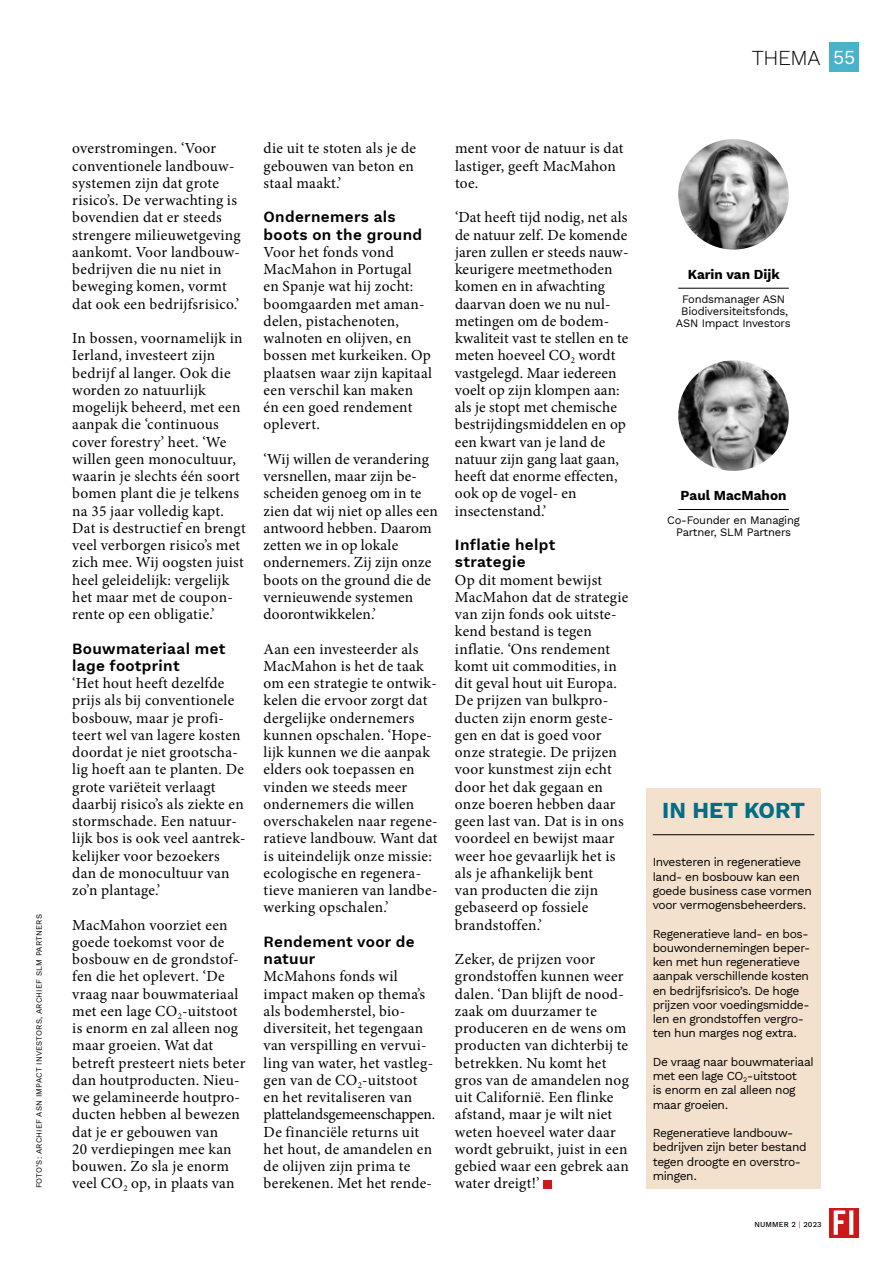
<style>
.page{position:relative;width:893px;height:1263px;background:#fff}
.page>*{position:absolute;margin:0;border:0;box-sizing:border-box;transform-origin:0 0}
.t1{font:700 22.5px "Work Sans";color:#006f86}
.t2{font:300 21px "Work Sans";letter-spacing:-.015em;color:#000}
.t3{font:15.3px/17.2px "Minion Pro";letter-spacing:.015em;color:#000}
.t4{font:600 15.3px/17.2px "Work Sans";letter-spacing:.02em;color:#000}
.t5{font:700 13.5px "Work Sans";color:#000}
.t6{font:12px/14.2px "Work Sans";letter-spacing:-.03em;color:#000}
.t7{font:11.25px/12px "Work Sans";letter-spacing:-.02em;color:#000;text-align:center}
.t8{font:7.95px "Work Sans";letter-spacing:.02em;color:#000}
.t9{font:500 7.5px "Work Sans";letter-spacing:.02em;color:#000}
.s1{font-weight:400;font-size:19.5px;color:#fff}
.s2{font-weight:400;color:#cd1719}
</style>
<div class="page">
<svg style="left:829px;top:1208px;width:30px;height:29px"></svg>
<svg style="left:834px;top:1210px;width:19px;height:25px"></svg>
<div style="left:543px;top:1180px;width:9px;height:8px;background:#cd1719"></div>
<div style="left:829px;top:43px;width:30px;height:29px;background:#4bb2cc"></div>
<img style="left:678px;top:360px;width:111px;height:111px;border-radius:55px">
<hr style="left:678px;top:509px;width:111px;height:1px;background:#000">
<div style="left:646px;top:788px;width:175px;height:400px;background:#f3e1ce"></div>
<hr style="left:653px;top:834px;width:161px;height:1px;background:#000">
<img style="left:678px;top:139px;width:111px;height:111px;border-radius:55px">
<hr style="left:678px;top:288px;width:111px;height:1px;background:#000">
<h2 class="t2" style="left:752px;top:42px;width:105px">THEMA <span class="s1">55</span></h2>
<p class="t8" style="left:33px;top:1188px;width:276px;rotate:-90deg">FOTO’S: ARCHIEF ASN IMPACT INVESTORS, ARCHIEF SLM PARTNERS</p>
<p class="t3" style="left:72px;top:140px;width:170px">overstromingen. ‘Voor conventionele landbouw&shy;systemen zijn dat grote risico’s. De verwachting is bovendien dat er steeds strengere milieuwetgeving aankomt. Voor landbouw&shy;bedrijven die nu niet in beweging komen, vormt dat ook een bedrijfsrisico.’</p>
<p class="t3" style="left:72px;top:330px;width:175px">In bossen, voornamelijk in<br>Ierland, investeert zijn bedrijf al langer. Ook die worden zo natuurlijk mogelijk beheerd, met een aanpak die ‘continuous cover forestry’ heet. ‘We willen geen monocultuur, waarin je slechts één soort bomen plant die je telkens na 35 jaar volledig kapt.<br>Dat is destructief en brengt veel verborgen risico’s met zich mee. Wij oogsten juist heel geleidelijk: vergelijk het maar met de coupon&shy;rente op een obligatie.’</p>
<p class="t4" style="left:72px;top:639px;width:155px">Bouwmateriaal met lage footprint</p>
<p class="t3" style="left:72px;top:675px;width:175px">‘Het hout heeft dezelfde prijs als bij conventionele bosbouw, maar je profi&shy;teert wel van lagere kosten doordat je niet grootscha&shy;lig hoeft aan te planten. De grote variëteit verlaagt daarbij risico’s als ziekte en stormschade. Een natuur&shy;lijk bos is ook veel aantrek&shy;kelijker voor bezoekers dan de monocultuur van zo’n plantage.’</p>
<p class="t3" style="left:72px;top:916px;width:175px">MacMahon voorziet een goede toekomst voor de bosbouw en de grondstof&shy;fen die het oplevert. ‘De vraag naar bouwmateriaal met een lage CO<sub>2</sub>-uitstoot is enorm en zal alleen nog maar groeien. Wat dat betreft presteert niets beter dan houtproducten. Nieu&shy;we gelamineerde houtpro&shy;ducten hebben al bewezen dat je er gebouwen van<br>20 verdiepingen mee kan bouwen. Zo sla je enorm veel CO<sub>2</sub> op, in plaats van</p>
<p class="t3" style="left:264px;top:140px;width:154px">die uit te stoten als je de gebouwen van beton en staal maakt.’</p>
<p class="t4" style="left:264px;top:208px;width:160px">Ondernemers als boots on the ground</p>
<p class="t3" style="left:264px;top:243px;width:170px">Voor het fonds vond<br>MacMahon in Portugal<br>en Spanje wat hij zocht: boomgaarden met aman&shy;delen, pistachenoten, walnoten en olijven, en bossen met kurkeiken. Op plaatsen waar zijn kapitaal een verschil kan maken én een goed rendement oplevert.</p>
<p class="t3" style="left:264px;top:450px;width:176px">‘Wij willen de verandering versnellen, maar zijn be&shy;scheiden genoeg om in te zien dat wij niet op alles een antwoord hebben. Daarom zetten we in op lokale ondernemers. Zij zijn onze boots on the ground die de vernieuwende systemen doorontwikkelen.’</p>
<p class="t3" style="left:264px;top:640px;width:176px">Aan een investeerder als<br>MacMahon is het de taak om een strategie te ontwik&shy;kelen die ervoor zorgt dat dergelijke ondernemers kunnen opschalen. ‘Hope&shy;lijk kunnen we die aanpak elders ook toepassen en vinden we steeds meer ondernemers die willen overschakelen naar regene&shy;ratieve landbouw. Want dat is uiteindelijk onze missie: ecologische en regenera&shy;tieve manieren van landbe&shy;werking opschalen.’</p>
<p class="t4" style="left:264px;top:932px;width:153px">Rendement voor de natuur</p>
<p class="t3" style="left:264px;top:968px;width:173px">McMahons fonds wil impact maken op thema’s als bodemherstel, bio&shy;diversiteit, het tegengaan van verspilling en vervui&shy;ling van water, het vastleg&shy;gen van de CO<sub>2</sub>-uitstoot en het revitaliseren van plattelandsgemeenschappen.<br>De financiële returns uit het hout, de amandelen en de olijven zijn prima te berekenen. Met het rende-</p>
<p class="t3" style="left:455px;top:140px;width:170px">ment voor de natuur is dat lastiger, geeft MacMahon toe.</p>
<p class="t3" style="left:455px;top:209px;width:175px">‘Dat heeft tijd nodig, net als de natuur zelf. De komende jaren zullen er steeds nauw&shy;keurigere meetmethoden komen en in afwachting daarvan doen we nu nul&shy;metingen om de bodem&shy;kwaliteit vast te stellen en te meten hoeveel CO<sub>2</sub> wordt vastgelegd. Maar iedereen voelt op zijn klompen aan: als je stopt met chemische bestrijdingsmiddelen en op een kwart van je land de natuur zijn gang laat gaan, heeft dat enorme effecten, ook op de vogel- en insectenstand.’</p>
<p class="t4" style="left:455px;top:536px;width:102px">Inflatie helpt strategie</p>
<p class="t3" style="left:455px;top:571px;width:175px">Op dit moment bewijst<br>MacMahon dat de strategie van zijn fonds ook uitste&shy;kend bestand is tegen inflatie. ‘Ons rendement komt uit commodities, in dit geval hout uit Europa.<br>De prijzen van bulkpro&shy;ducten zijn enorm geste&shy;gen en dat is goed voor onze strategie. De prijzen voor kunstmest zijn echt door het dak gegaan en onze boeren hebben daar geen last van. Dat is in ons voordeel en bewijst maar weer hoe gevaarlijk het is als je afhankelijk bent<br>van producten die zijn gebaseerd op fossiele brandstoffen.’</p>
<p class="t3" style="left:455px;top:951px;width:175px">Zeker, de prijzen voor grondstoffen kunnen weer dalen. ‘Dan blijft de nood&shy;zaak om duurzamer te produceren en de wens om producten van dichterbij te betrekken. Nu komt het gros van de amandelen nog uit Californië. Een flinke afstand, maar je wilt niet weten hoeveel water daar wordt gebruikt, juist in een gebied waar een gebrek aan water dreigt!’</p>
<p class="t5" style="left:688px;top:264px;width:94px">Karin van Dijk</p>
<p class="t7" style="left:676px;top:292px;width:116px">Fondsmanager ASN<br>Biodiversiteitsfonds,<br>ASN Impact Investors</p>
<p class="t5" style="left:681px;top:485px;width:107px">Paul MacMahon</p>
<p class="t7" style="left:667px;top:514px;width:134px">Co-Founder en Managing<br>Partner, SLM Partners</p>
<h1 class="t1" style="left:662px;top:793px;width:144px">IN HET KORT</h1>
<p class="t6" style="left:653px;top:855px;width:161px">Investeren in regeneratieve land- en bosbouw kan een goede business case vormen voor vermogensbeheerders.</p>
<p class="t6" style="left:653px;top:926px;width:159px">Regeneratieve land- en bos&shy;bouwondernemingen beper&shy;ken met hun regeneratieve aanpak verschillende kosten en bedrijfsrisico’s. De hoge prijzen voor voedingsmidde&shy;len en grondstoffen vergro&shy;ten hun marges nog extra.</p>
<p class="t6" style="left:653px;top:1054px;width:162px">De vraag naar bouwmateriaal met een lage CO<sub>2</sub>-uitstoot<br>is enorm en zal alleen nog maar groeien.</p>
<p class="t6" style="left:653px;top:1125px;width:155px">Regeneratieve landbouw&shy;bedrijven zijn beter bestand tegen droogte en overstro&shy;mingen.</p>
<p class="t9" style="left:754px;top:1219px;width:69px">NUMMER 2 <span class="s2">|</span> 2023</p>
</div>
